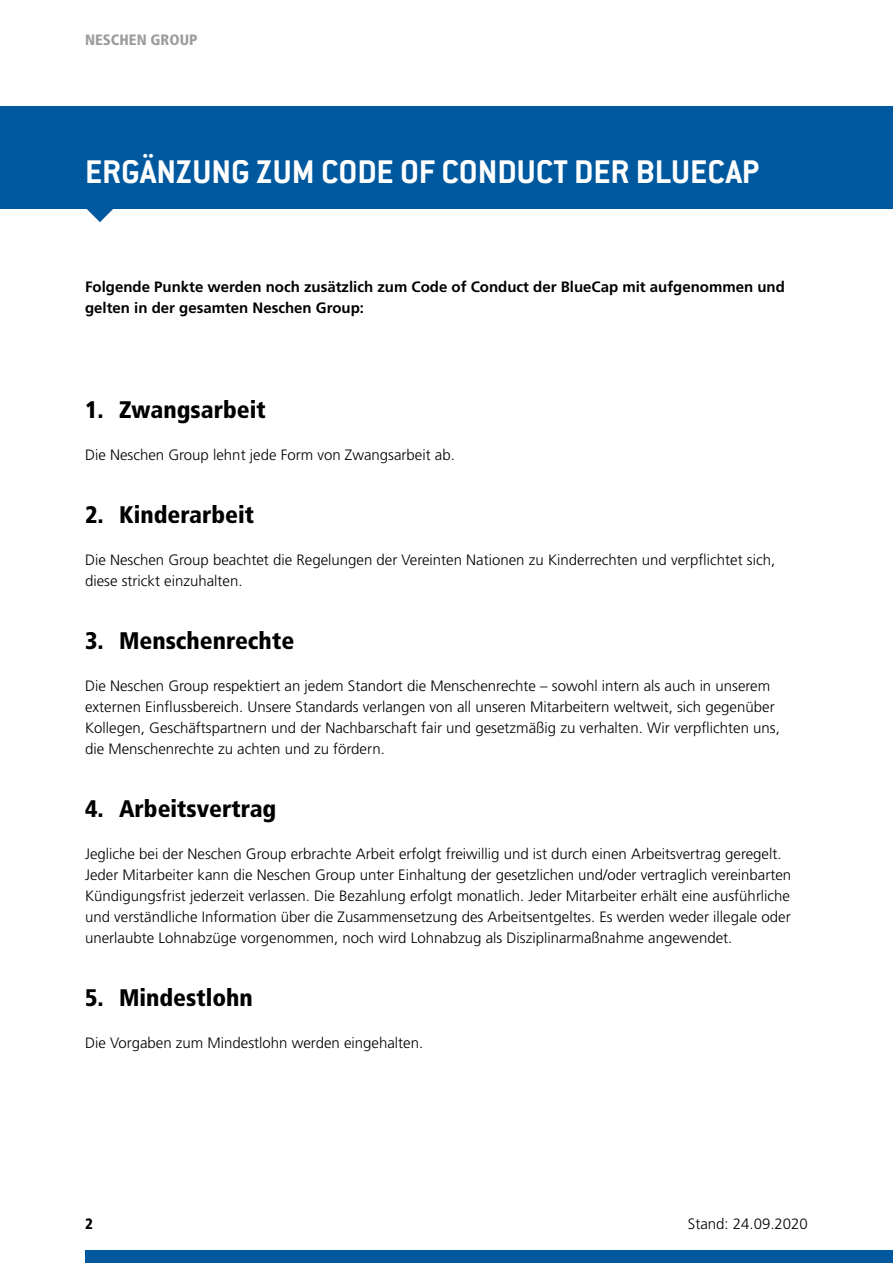
<style>
.page{position:relative;width:893px;height:1263px;background:#fff}
.page>*{position:absolute;margin:0;border:0;box-sizing:border-box;transform-origin:0 0}
.t1{font:700 36px "Conduit ITC Std";color:#fff}
.t2{font:900 condensed 24px "Frutiger LT Std";color:#000}
.t3{font:300 15px/21px "Frutiger LT Std";color:#000}
.t4{font:700 15px/21px "Frutiger LT Std";color:#000}
.t5{font:900 condensed 15px "Frutiger LT Std";color:#9d9d9c}
.t6{font:900 condensed 15px "Frutiger LT Std";color:#000}
</style>
<div class="page">
<div style="left:0;top:106px;width:893px;height:102px;background:#00599f"></div>
<svg style="left:85px;top:208px;width:30px;height:14px"></svg>
<div style="left:85px;top:1250px;width:808px;height:13px;background:#00599f"></div>
<p class="t5" style="left:85px;top:31px;width:114px">NESCHEN GROUP</p>
<h1 class="t1" style="left:85px;top:150px;width:676px">ERGÄNZUNG ZUM CODE OF CONDUCT DER BLUECAP</h1>
<p class="t4" style="left:85px;top:276px;width:701px">Folgende Punkte werden noch zusätzlich zum Code of Conduct der BlueCap mit aufgenommen und gelten in der gesamten Neschen Group:</p>
<h2 class="t2" style="left:85px;top:395px;width:182px">1. Zwangsarbeit</h2>
<p class="t3" style="left:85px;top:444px;width:371px">Die Neschen Group lehnt jede Form von Zwangsarbeit ab.</p>
<h2 class="t2" style="left:85px;top:500px;width:171px">2. Kinderarbeit</h2>
<p class="t3" style="left:85px;top:549px;width:692px">Die Neschen Group beachtet die Regelungen der Vereinten Nationen zu Kinderrechten und verpflichtet sich, diese strickt einzuhalten.</p>
<h2 class="t2" style="left:85px;top:626px;width:211px">3. Menschenrechte</h2>
<p class="t3" style="left:85px;top:675px;width:696px">Die Neschen Group respektiert an jedem Standort die Menschenrechte – sowohl intern als auch in unserem externen Einflussbereich. Unsere Standards verlangen von all unseren Mitarbeitern weltweit, sich gegenüber Kollegen, Geschäftspartnern und der Nachbarschaft fair und gesetzmäßig zu verhalten. Wir verpflichten uns, die Menschenrechte zu achten und zu fördern.</p>
<h2 class="t2" style="left:85px;top:794px;width:193px">4. Arbeitsvertrag</h2>
<p class="t3" style="left:85px;top:843px;width:708px">Jegliche bei der Neschen Group erbrachte Arbeit erfolgt freiwillig und ist durch einen Arbeitsvertrag geregelt.<br>Jeder Mitarbeiter kann die Neschen Group unter Einhaltung der gesetzlichen und/oder vertraglich vereinbarten Kündigungsfrist jederzeit verlassen. Die Bezahlung erfolgt monatlich. Jeder Mitarbeiter erhält eine ausführliche und verständliche Information über die Zusammensetzung des Arbeitsentgeltes. Es werden weder illegale oder unerlaubte Lohnabzüge vorgenommen, noch wird Lohnabzug als Disziplinarmaßnahme angewendet.</p>
<h2 class="t2" style="left:85px;top:983px;width:169px">5. Mindestlohn</h2>
<p class="t3" style="left:85px;top:1032px;width:340px">Die Vorgaben zum Mindestlohn werden eingehalten.</p>
<p class="t6" style="left:85px;top:1215px;width:9px">2</p>
<p class="t3" style="left:688px;top:1213px;width:122px">Stand: 24.09.2020</p>
</div>
